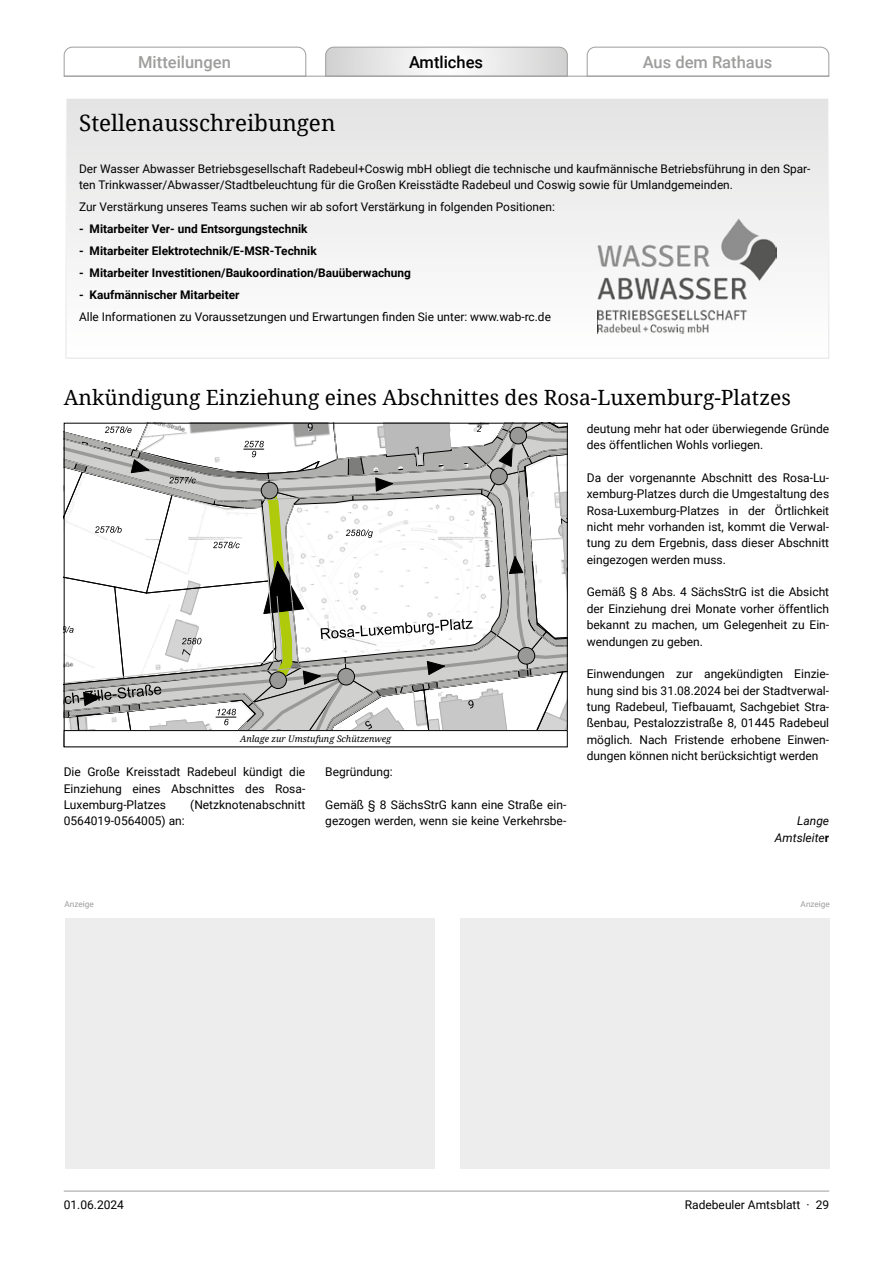
<style>
.page{position:relative;width:893px;height:1263px;background:#fff}
.page>*{position:absolute;margin:0;border:0;box-sizing:border-box;transform-origin:0 0}
.t1{font:22.5px "Droid Serif";color:#000}
.t2{font:21px "Droid Serif";color:#000}
.t3{font:500 16.5px "Roboto";color:#9d9d9c}
.t4{font:500 16.5px "Roboto";color:#000}
.t5{font:12px/16.4px "Roboto";color:#000;text-align:justify}
.t6{font:italic 12px/16.4px "Roboto";color:#000;text-align:right}
.t7{font:11.85px/15.8px "Roboto";color:#000}
.t8{font:700 11.85px "Roboto";color:#000}
.t9{font:italic 9px "Droid Serif";color:#000}
.t10{font:8.25px "Roboto";color:#9d9d9c}
.s1{font-weight:700;font-style:normal}
</style>
<div class="page">
<div style="left:460px;top:918px;width:370px;height:251px;background:#ededed"></div>
<div style="left:65px;top:918px;width:369px;height:251px;background:#ededed"></div>
<svg style="left:586px;top:46px;width:244px;height:31px"></svg>
<svg style="left:325px;top:46px;width:243px;height:30px"></svg>
<svg style="left:63px;top:46px;width:244px;height:31px"></svg>
<hr style="left:64px;top:76px;width:765px;height:1px;background:#9d9d9c">
<hr style="left:64px;top:1191px;width:765px;height:1px;background:#9d9d9c">
<svg style="left:64px;top:425px;width:504px;height:323px"></svg>
<div style="left:64px;top:730px;width:503px;height:17px;background:#fff"></div>
<div style="left:64px;top:730px;width:504px;height:17px;border:1px solid #000"></div>
<div style="left:68px;top:100px;width:759px;height:160px;background:#ebebeb"></div>
<div style="left:66px;top:98px;width:763px;height:261px;border:1px solid #fff"></div>
<img style="left:597px;top:219px;width:179px;height:115px">
<h3 class="t3" style="left:138px;top:50px;width:94px">Mitteilungen</h3>
<h3 class="t4" style="left:409px;top:50px;width:76px">Amtliches</h3>
<h3 class="t3" style="left:643px;top:50px;width:131px">Aus dem Rathaus</h3>
<h1 class="t1" style="left:79px;top:107px;width:258px">Stellenausschreibungen</h1>
<p class="t7" style="left:79px;top:160px;width:733px">Der Wasser Abwasser Betriebsgesellschaft Radebeul+Coswig mbH obliegt die technische und kaufmännische Betriebsführung in den Spar&shy;ten Trinkwasser/Abwasser/Stadtbeleuchtung für die Großen Kreisstädte Radebeul und Coswig sowie für Umlandgemeinden.</p>
<p class="t7" style="left:79px;top:198px;width:477px">Zur Verstärkung unseres Teams suchen wir ab sofort Verstärkung in folgenden Positionen:</p>
<p class="t8" style="left:79px;top:220px;width:230px">- Mitarbeiter Ver- und Entsorgungstechnik</p>
<p class="t8" style="left:79px;top:242px;width:239px">- Mitarbeiter Elektrotechnik/E-MSR-Technik</p>
<p class="t8" style="left:79px;top:265px;width:333px">- Mitarbeiter Investitionen/Baukoordination/Bauüberwachung</p>
<p class="t8" style="left:79px;top:287px;width:162px">- Kaufmännischer Mitarbeiter</p>
<p class="t7" style="left:79px;top:309px;width:473px">Alle Informationen zu Voraussetzungen und Erwartungen finden Sie unter: www.wab-rc.de</p>
<h2 class="t2" style="left:64px;top:383px;width:728px">Ankündigung Einziehung eines Abschnittes des Rosa-Luxemburg-Platzes</h2>
<p class="t9" style="left:240px;top:733px;width:153px">Anlage zur Umstufung Schützenweg</p>
<p class="t5" style="left:64px;top:763px;width:243px">Die Große Kreisstadt Radebeul kündigt die Einziehung eines Abschnittes des Rosa-Luxemburg-Platzes</p>
<p class="t5" style="left:190px;top:796px;width:117px">(Netzknotenabschnitt</p>
<p class="t5" style="left:64px;top:812px;width:122px">0564019-0564005) an:</p>
<p class="t5" style="left:325px;top:763px;width:69px">Begründung:</p>
<p class="t5" style="left:325px;top:796px;width:243px">Gemäß § 8 SächsStrG kann eine Straße ein&shy;gezogen werden, wenn sie keine Verkehrsbe-</p>
<p class="t5" style="left:587px;top:420px;width:244px">deutung mehr hat oder überwiegende Gründe des öffentlichen Wohls vorliegen.</p>
<p class="t5" style="left:587px;top:469px;width:244px">Da der vorgenannte Abschnitt des Rosa-Lu&shy;xemburg-Platzes durch die Umgestaltung des Rosa-Luxemburg-Platzes in der Örtlichkeit nicht mehr vorhanden ist, kommt die Verwal&shy;tung zu dem Ergebnis, dass dieser Abschnitt eingezogen werden muss.</p>
<p class="t5" style="left:587px;top:584px;width:244px">Gemäß § 8 Abs. 4 SächsStrG ist die Absicht der Einziehung drei Monate vorher öffentlich bekannt zu machen, um Gelegenheit zu Ein&shy;wendungen zu geben.</p>
<p class="t5" style="left:587px;top:665px;width:244px">Einwendungen zur angekündigten Einzie&shy;hung sind bis 31.08.2024 bei der Stadtverwal&shy;tung Radebeul, Tiefbauamt, Sachgebiet Stra&shy;ßenbau, Pestalozzistraße 8, 01445 Radebeul möglich. Nach Fristende erhobene Einwen&shy;dungen können nicht berücksichtigt werden</p>
<p class="t6" style="left:775px;top:812px;width:56px">Lange<br>Amtsleite<span class="s1">r</span></p>
<p class="t10" style="left:65px;top:898px;width:31px">Anzeige</p>
<p class="t10" style="left:801px;top:898px;width:31px">Anzeige</p>
<p class="t5" style="left:64px;top:1196px;width:62px">01.06.2024</p>
<p class="t5" style="left:685px;top:1196px;width:146px">Radebeuler Amtsblatt · 29</p>
</div>
